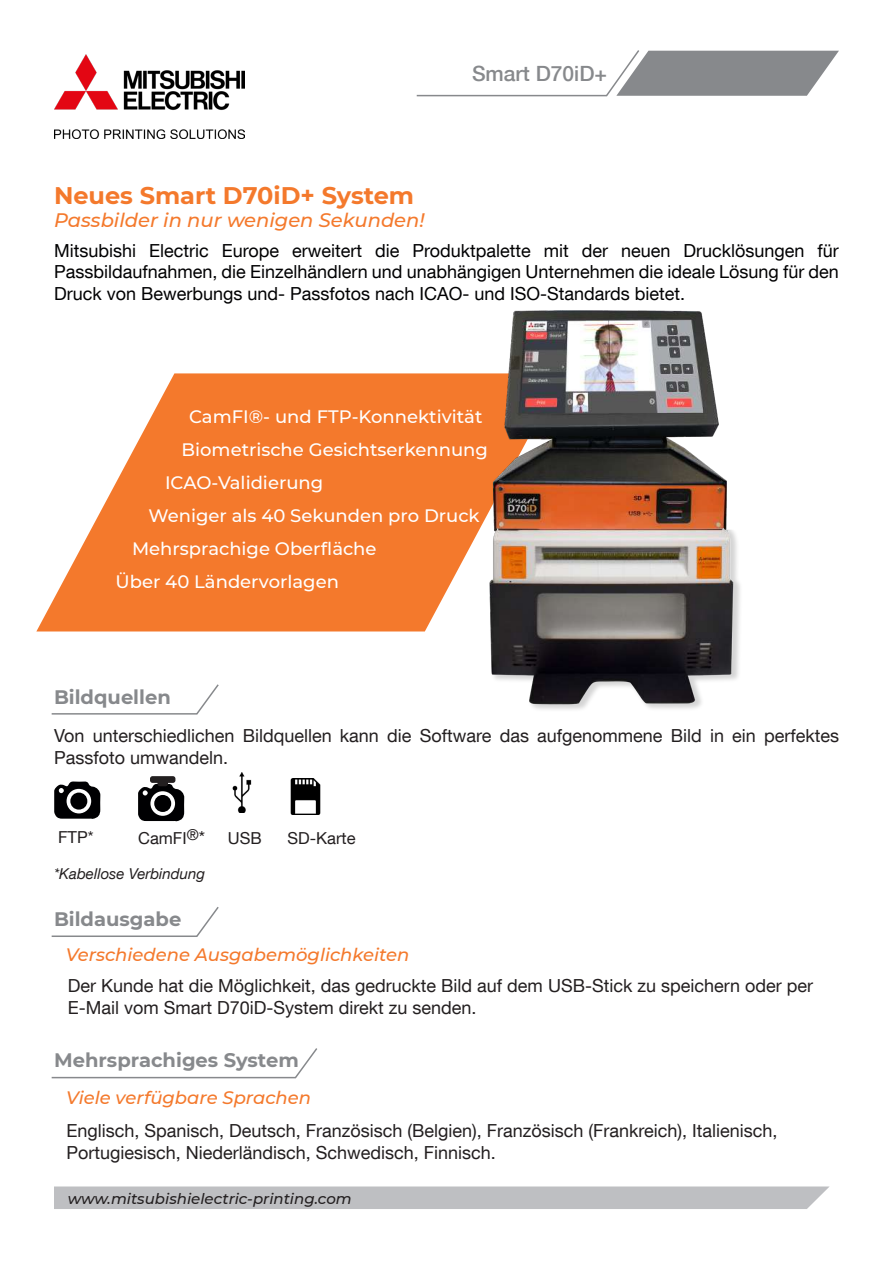
<style>
.page{position:relative;width:893px;height:1263px;background:#fff}
.page>*{position:absolute;margin:0;border:0;box-sizing:border-box;transform-origin:0 0}
.t1{font:700 24px "Montserrat";color:#f4792c}
.t2{font:500 21px "Helvetica Neue LT Com";color:#87898c}
.t3{font:700 19.5px "Montserrat";color:#87898c}
.t4{font:italic 500 19.5px "Montserrat";color:#f4792c}
.t5{font:18px/21.6px "Helvetica Neue LT Com";color:#231f20}
.t6{font:18px/21.6px "Helvetica Neue LT Com";color:#000002;text-align:justify}
.t7{font:500 18px "Montserrat";color:#fff}
.t8{font:italic 500 18px "Montserrat";color:#f4792c}
.t9{font:16.5px "Helvetica Neue LT Com";color:#231f20}
.t10{font:italic 500 15px "Montserrat";color:#231f20}
.t11{font:italic 15px "Helvetica Neue LT Com";color:#231f20}
.s1{font-size:18px}
</style>
<div class="page">
<img style="left:290px;top:778px;width:31px;height:36px">
<img style="left:232px;top:773px;width:20px;height:40px">
<img style="left:54px;top:54px;width:190px;height:85px">
<svg style="left:54px;top:781px;width:47px;height:38px"></svg>
<div style="left:70px;top:792px;width:17px;height:18px;background:#000002;border-radius:50%"></div>
<svg style="left:138px;top:784px;width:46px;height:37px"></svg>
<div style="left:154px;top:795px;width:17px;height:17px;background:#000002;border-radius:50%"></div>
<div style="left:150px;top:776px;width:25px;height:7px;background:#231f20;border-radius:3px"></div>
<div style="left:157px;top:779px;width:11px;height:7px;background:#231f20;border-radius:3px"></div>
<div style="left:54px;top:1186px;width:776px;height:23px;background:#bebfc2"></div>
<svg style="left:416px;top:50px;width:423px;height:47px"></svg>
<svg style="left:51px;top:684px;width:168px;height:31px"></svg>
<svg style="left:51px;top:907px;width:168px;height:30px"></svg>
<svg style="left:51px;top:1048px;width:266px;height:31px"></svg>
<svg style="left:36px;top:373px;width:442px;height:258px;fill:#f4792c"></svg>
<img style="left:478px;top:310px;width:262px;height:400px">
<h1 class="t1" style="left:54px;top:178px;width:362px">Neues Smart D70iD+ System</h1>
<p class="t4" style="left:54px;top:206px;width:372px">Passbilder in nur wenigen Sekunden!</p>
<p class="t2" style="left:472px;top:61px;width:137px">Smart D70iD+</p>
<p class="t6" style="left:54px;top:239px;width:786px">Mitsubishi Electric Europe erweitert die Produktpalette mit der neuen Drucklösungen für Passbildaufnahmen, die Einzelhändlern und unabhängigen Unternehmen die ideale Lösung für den Druck von Bewerbungs und- Passfotos nach ICAO- und ISO-Standards bietet.</p>
<p class="t7" style="left:189px;top:404px;width:295px">CamFI®- und FTP-Konnektivität</p>
<p class="t7" style="left:182px;top:437px;width:308px">Biometrische Gesichtserkennung</p>
<p class="t7" style="left:165px;top:470px;width:160px">ICAO-Validierung</p>
<p class="t7" style="left:149px;top:503px;width:333px">Weniger als 40 Sekunden pro Druck</p>
<p class="t7" style="left:132px;top:536px;width:246px">Mehrsprachige Oberfläche</p>
<p class="t7" style="left:116px;top:569px;width:225px">Über 40 Ländervorlagen</p>
<p class="t3" style="left:54px;top:683px;width:118px">Bildquellen</p>
<p class="t5" style="left:54px;top:725px;width:786px">Von unterschiedlichen Bildquellen kann die Software das aufgenommene Bild in ein perfektes<br>Passfoto umwandeln.</p>
<p class="t9" style="left:58px;top:827px;width:37px">FTP*</p>
<p class="t9" style="left:138px;top:828px;width:68px">CamFI<sup>®</sup><span class="s1">*</span></p>
<p class="t9" style="left:228px;top:828px;width:35px">USB</p>
<p class="t9" style="left:287px;top:828px;width:70px">SD-Karte</p>
<p class="t11" style="left:54px;top:865px;width:153px">*Kabellose Verbindung</p>
<p class="t3" style="left:54px;top:905px;width:129px">Bildausgabe</p>
<p class="t8" style="left:66px;top:942px;width:345px">Verschiedene Ausgabemöglichkeiten</p>
<p class="t5" style="left:68px;top:975px;width:747px">Der Kunde hat die Möglichkeit, das gedruckte Bild auf dem USB-Stick zu speichern oder per<br>E-Mail vom Smart D70iD-System direkt zu senden.</p>
<p class="t3" style="left:54px;top:1046px;width:246px">Mehrsprachiges System</p>
<p class="t8" style="left:66px;top:1085px;width:247px">Viele verfügbare Sprachen</p>
<p class="t5" style="left:67px;top:1119px;width:713px">Englisch, Spanisch, Deutsch, Französisch (Belgien), Französisch (Frankreich), Italienisch,<br>Portugiesisch, Niederländisch, Schwedisch, Finnisch.</p>
<p class="t10" style="left:68px;top:1188px;width:285px">www.mitsubishielectric-printing.com</p>
</div>
